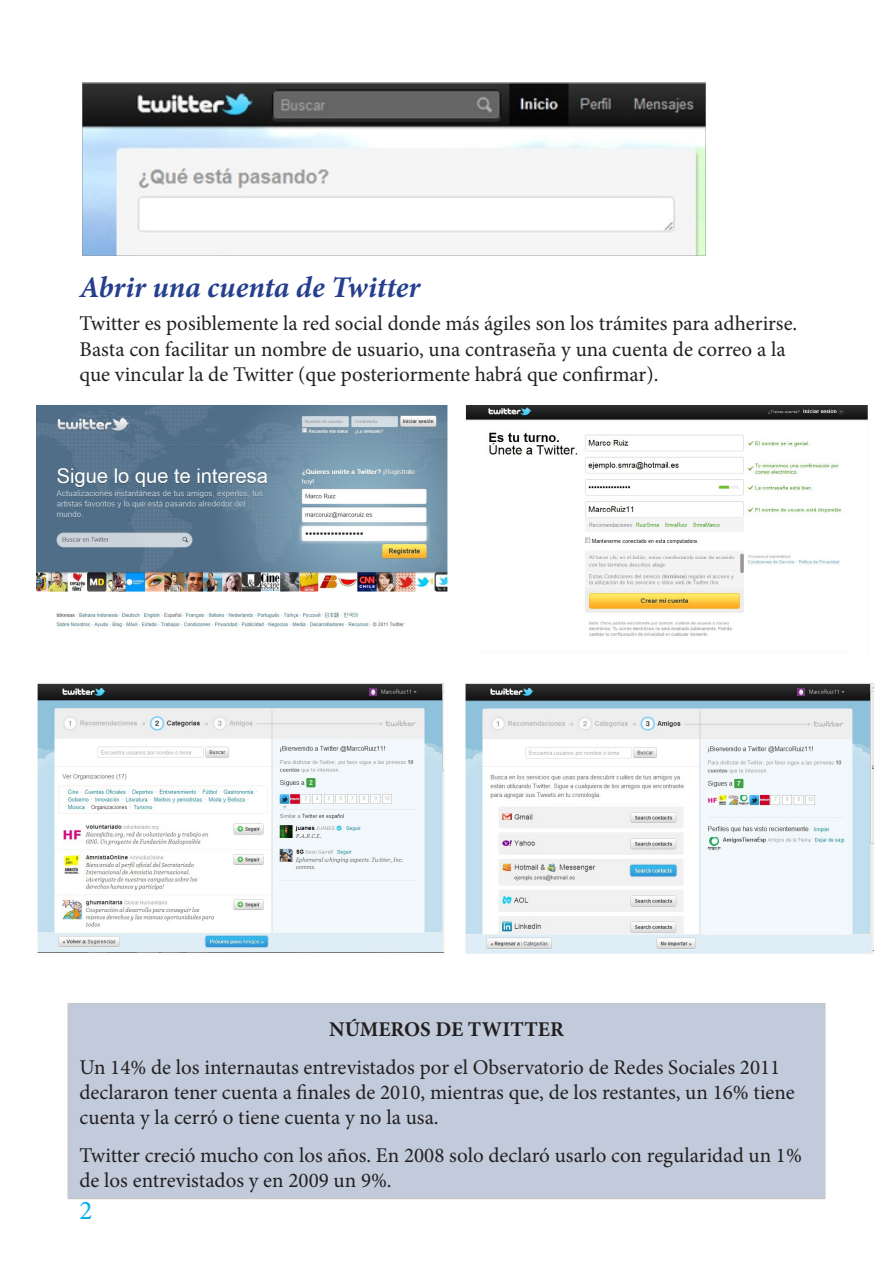
<style>
.page{position:relative;width:893px;height:1263px;background:#fff}
.page>*{position:absolute;margin:0;border:0;box-sizing:border-box;transform-origin:0 0}
.t1{font:italic 700 30px "Minion Pro";letter-spacing:-.005em;color:#253f8e}
.t2{font:27px "Minion Pro";color:#00aeef}
.t3{font:21px/25.2px "Minion Pro";color:#231f20}
.t4{font:700 21px "Minion Pro";color:#231f20}
</style>
<div class="page">
<img style="left:82px;top:82px;width:624px;height:174px">
<img style="left:36px;top:405px;width:838px;height:549px">
<div style="left:68px;top:1004px;width:757px;height:194px;background:#c1cbdb"></div>
<p class="t1" style="left:80px;top:266px;width:342px">Abrir una cuenta de Twitter</p>
<p class="t3" style="left:80px;top:311px;width:719px">Twitter es posiblemente la red social donde más ágiles son los trámites para adherirse.<br>Basta con facilitar un nombre de usuario, una contraseña y una cuenta de correo a la que vincular la de Twitter (que posteriormente habrá que confirmar).</p>
<p class="t4" style="left:329px;top:1014px;width:236px">NÚMEROS DE TWITTER</p>
<p class="t3" style="left:80px;top:1054px;width:717px">Un 14% de los internautas entrevistados por el Observatorio de Redes Sociales 2011 declararon tener cuenta a finales de 2010, mientras que, de los restantes, un 16% tiene cuenta y la cerró o tiene cuenta y no la usa.</p>
<p class="t3" style="left:80px;top:1143px;width:724px">Twitter creció mucho con los años. En 2008 solo declaró usarlo con regularidad un 1% de los entrevistados y en 2009 un 9%.</p>
<p class="t2" style="left:80px;top:1192px;width:14px">2</p>
</div>
